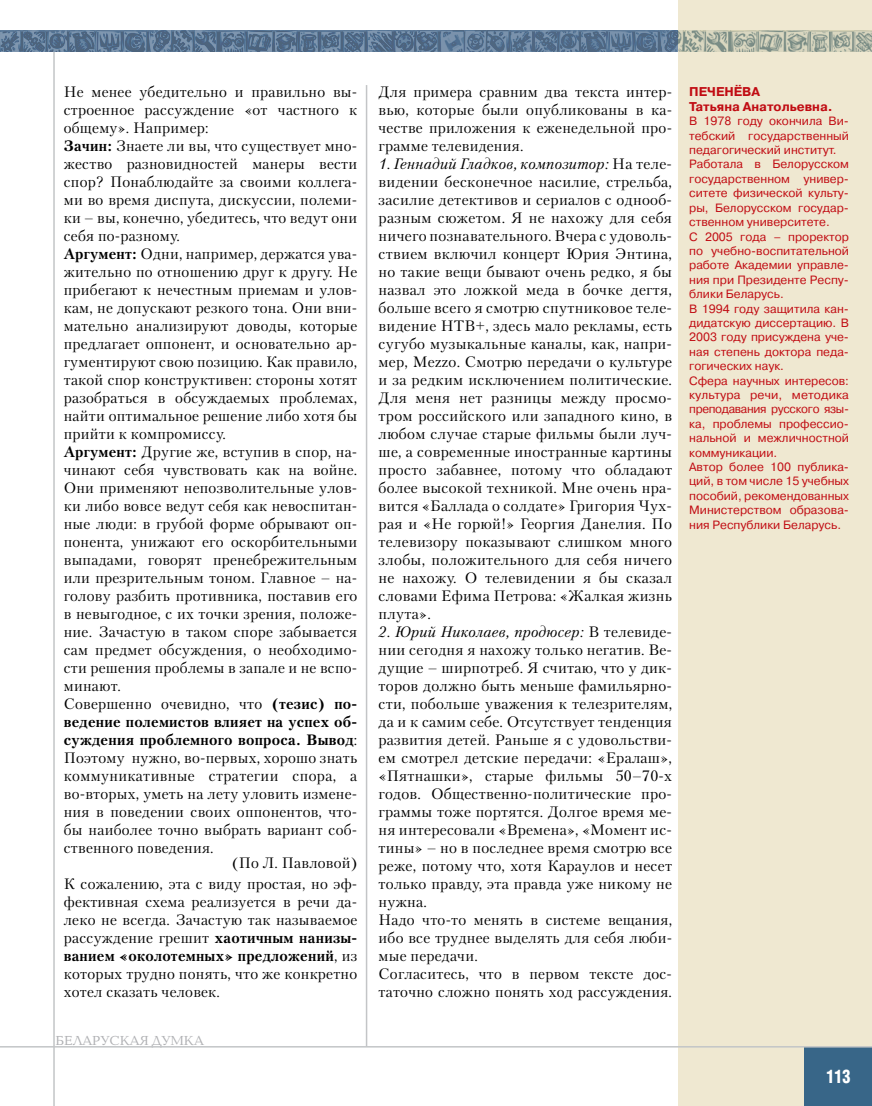
<style>
.page{position:relative;width:872px;height:1106px;background:#fff}
.page>*{position:absolute;margin:0;border:0;box-sizing:border-box;transform-origin:0 0}
.t1{font:700 18px "AG Letterica Cond L";color:#fff;scale:.9 1}
.t2{font:15.3px "Petersburg C";letter-spacing:.025em;color:#000}
.t3{font:15px/18px "Petersburg C";letter-spacing:.015em;color:#000;text-align:justify}
.t4{font:13.5px "Baltica C";color:#aeafb2}
.t5{font:700 12.75px/14.4px "Pragmatica C";color:#c10c13}
.t6{font:12px/14.4px "Pragmatica C";color:#c10c13}
.s1{font-weight:700}
.s2{font-style:italic}
</style>
<div class="page">
<div style="left:678px;top:0;width:194px;height:1106px;background:#efe8d1"></div>
<hr style="left:53px;top:52px;width:2px;height:1054px;background:#c3c5c7">
<hr style="left:366px;top:85px;width:1px;height:961px;background:#c3c5c7">
<div style="left:804px;top:1047px;width:68px;height:59px;background:#386688"></div>
<svg style="left:0;top:31px;width:872px;height:21px;background:#6e8497"></svg>
<hr style="left:0;top:1046px;width:872px;height:1px;background:#c3c5c7">
<p class="t3" style="left:64px;top:82px;width:295px;text-align:left">Не менее убедительно и правильно вы&shy;строенное рассуждение «от частного к общему». Например:<br><span class="s1">Зачин:</span> Знаете ли вы, что существует мно&shy;жество разновидностей манеры вести спор? Понаблюдайте за своими коллега&shy;ми во время диспута, дискуссии, полеми&shy;ки – вы, конечно, убедитесь, что ведут они себя по-разному.<br><span class="s1">Аргумент:</span> Одни, например, держатся ува&shy;жительно по отношению друг к другу. Не прибегают к нечестным приемам и улов&shy;кам, не допускают резкого тона. Они вни&shy;мательно анализируют доводы, которые предлагает оппонент, и основательно ар&shy;гументируют свою позицию. Как правило, такой спор конструктивен: стороны хотят разобраться в обсуждаемых проблемах, найти оптимальное решение либо хотя бы прийти к компромиссу.<br><span class="s1">Аргумент:</span> Другие же, вступив в спор, на&shy;чинают себя чувствовать как на войне.<br>Они применяют непозволительные улов&shy;ки либо вовсе ведут себя как невоспитан&shy;ные люди: в грубой форме обрывают оп&shy;понента, унижают его оскорбительными выпадами, говорят пренебрежительным или презрительным тоном. Главное – на&shy;голову разбить противника, поставив его в невыгодное, с их точки зрения, положе&shy;ние. Зачастую в таком споре забывается сам предмет обсуждения, о необходимо&shy;сти решения проблемы в запале и не вспо&shy;минают.<br>Совершенно очевидно, что <span class="s1">(тезис) по&shy;ведение полемистов влияет на успех об&shy;суждения проблемного вопроса. Вывод</span>:<br>Поэтому нужно, во-первых, хорошо знать</p>
<p class="t2" style="left:64px;top:766px;width:295px">коммуникативные стратегии спора, а</p>
<p class="t3" style="left:64px;top:784px;width:295px">во-вторых, уметь на лету уловить измене&shy;ния в поведении своих оппонентов, что&shy;бы наиболее точно выбрать вариант соб&shy;ственного поведения.</p>
<p class="t3" style="left:64px;top:852px;width:295px;line-height:21px;text-align:right">(По Л. Павловой)<br>К сожалению, эта с виду простая, но эф-</p>
<p class="t3" style="left:64px;top:892px;width:295px">фективная схема реализуется в речи да&shy;леко не всегда. Зачастую так называемое рассуждение грешит <span class="s1">хаотичным нанизы&shy;ванием «околотемных» предложений</span>, из которых трудно понять, что же конкретно хотел сказать человек.</p>
<p class="t4" style="left:56px;top:1033px;width:150px">БЕЛАРУСКАЯ ДУМКА</p>
<p class="t3" style="left:378px;top:82px;width:295px">Для примера сравним два текста интер&shy;вью, которые были опубликованы в ка&shy;честве приложения к еженедельной про&shy;грамме телевидения.</p>
<p class="t3" style="left:378px;top:154px;width:295px"><span class="s2">1. Геннадий Гладков, композитор:</span> На теле&shy;видении бесконечное насилие, стрельба, засилие детективов и сериалов с однооб&shy;разным сюжетом. Я не нахожу для себя ничего познавательного. Вчера с удоволь&shy;ствием включил концерт Юрия Энтина, но такие вещи бывают очень редко, я бы назвал это ложкой меда в бочке дегтя, больше всего я смотрю спутниковое теле&shy;видение НТВ+, здесь мало рекламы, есть сугубо музыкальные каналы, как, напри&shy;мер, Mezzo. Смотрю передачи о культуре и за редким исключением политические.<br>Для меня нет разницы между просмо&shy;тром российского или западного кино, в любом случае старые фильмы были луч&shy;ше, а современные иностранные картины просто забавнее, потому что обладают более высокой техникой. Мне очень нра&shy;вится «Баллада о солдате» Григория Чух&shy;рая и «Не горюй!» Георгия Данелия. По телевизору показывают слишком много злобы, положительного для себя ничего не нахожу. О телевидении я бы сказал словами Ефима Петрова: «Жалкая жизнь плута».</p>
<p class="t3" style="left:378px;top:622px;width:295px;text-align:left"><span class="s2">2. Юрий Николаев, продюсер:</span> В телевиде&shy;нии сегодня я нахожу только негатив. Ве&shy;дущие – ширпотреб. Я считаю, что у дик&shy;торов должно быть меньше фамильярно&shy;сти, побольше уважения к телезрителям, да и к самим себе. Отсутствует тенденция развития детей. Раньше я с удовольстви&shy;ем смотрел детские передачи: «Ералаш», «Пятнашки», старые фильмы 50–70-х годов. Общественно-политические про&shy;граммы тоже портятся. Долгое время ме&shy;ня интересовали «Времена», «Момент ис&shy;тины» – но в последнее время смотрю все реже, потому что, хотя Караулов и несет только правду, эта правда уже никому не нужна.<br>Надо что-то менять в системе вещания, ибо все труднее выделять для себя люби&shy;мые передачи.<br>Согласитесь, что в первом тексте дос&shy;таточно сложно понять ход рассуждения.</p>
<p class="t5" style="left:689px;top:85px;width:145px">Печенёва<br>Татьяна Анатольевна.</p>
<p class="t6" style="left:689px;top:114px;width:161px">В 1978 году окончила Ви&shy;тебский государственный педагогический институт.<br>Работала в Белорусском государственном универ&shy;ситете физической культу&shy;ры, Белорусском государ&shy;ственном университете.<br>С 2005 года – проректор по учебно-воспитательной работе Академии управле&shy;ния при Президенте Респу&shy;блики Беларусь.<br>В 1994 году защитила кан&shy;дидатскую диссертацию. В<br>2003 году присуждена уче&shy;ная степень доктора педа&shy;гогических наук.<br>Сфера научных интересов: культура речи, методика преподавания русского язы&shy;ка, проблемы профессио&shy;нальной и межличностной коммуникации.<br>Автор более 100 публика&shy;ций, в том числе 15 учебных пособий, рекомендованных<br>Министерством образова&shy;ния Республики Беларусь.</p>
<p class="t1" style="left:826px;top:1065px;width:29px">113</p>
</div>
